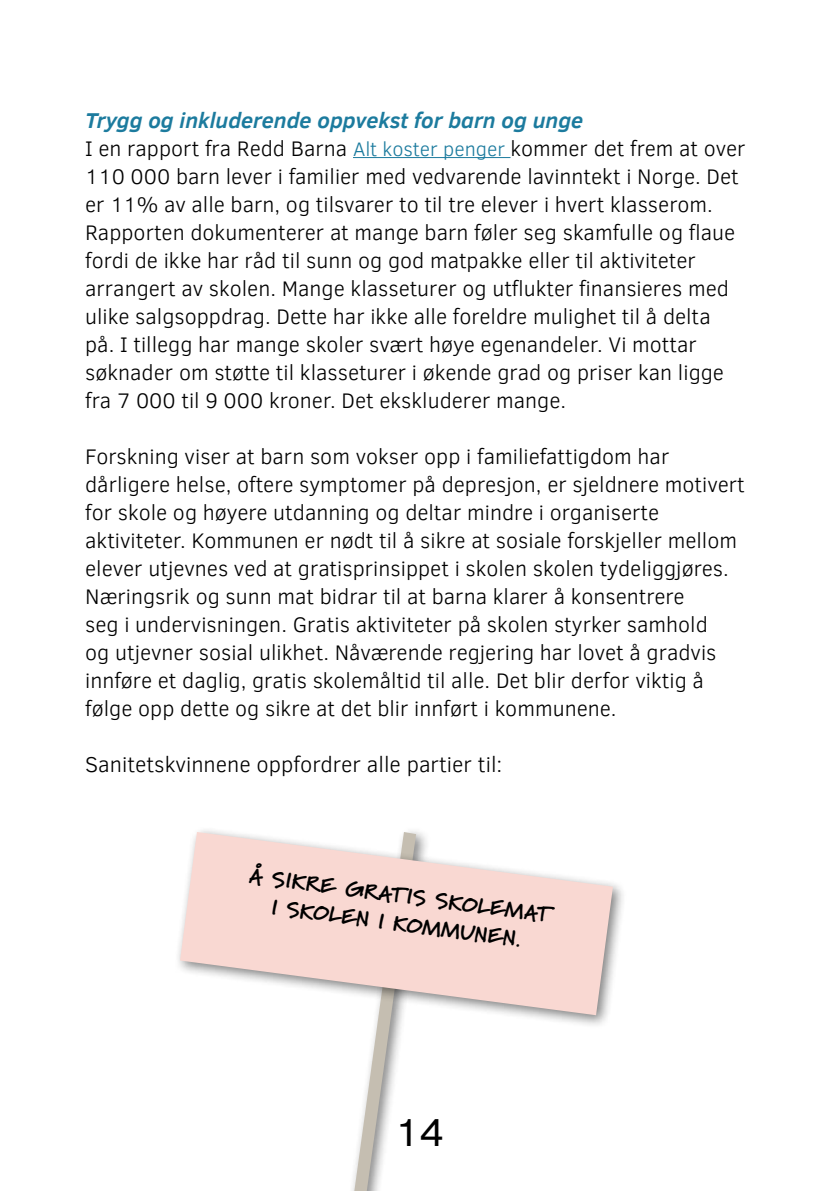
<style>
.page{position:relative;width:840px;height:1191px;background:#fff}
.page>*{position:absolute;margin:0;border:0;box-sizing:border-box;transform-origin:0 0}
.t1{font:40px "Clear Sans";color:#000}
.t2{font:300 22px "Clear Sans";color:#000}
.t3{font:italic 700 22px "Clear Sans";color:#1c7b9e}
.t4{font:300 21.6px/28px "Clear Sans";color:#000}
.t5{font:900 21.6px/28px "Marydale";color:#000;text-align:center}
.s1{font-size:20px;color:#1c7b9e}
</style>
<div class="page">
<hr style="left:353px;top:157px;width:157px;height:1px;background:#1c7b9e">
<svg style="left:354px;top:1029px;width:47px;height:162px"></svg>
<div style="left:174px;top:825px;width:452px;height:204px;background:#000;opacity:.5"></div>
<svg style="left:180px;top:832px;width:432px;height:183px;fill:#f9d8d2"></svg>
<p class="t3" style="left:85px;top:104px;width:499px">Trygg og inkluderende oppvekst for barn og unge</p>
<p class="t4" style="left:85px;top:134px;width:661px">I en rapport fra Redd Barna <span class="s1">Alt koster penger</span> kommer det frem at over 110 000 barn lever i familier med vedvarende lavinntekt i Norge. Det er 11% av alle barn, og tilsvarer to til tre elever i hvert klasserom.<br>Rapporten dokumenterer at mange barn føler seg skamfulle og flaue fordi de ikke har råd til sunn og god matpakke eller til aktiviteter arrangert av skolen. Mange klasseturer og utflukter finansieres med ulike salgsoppdrag. Dette har ikke alle foreldre mulighet til å delta<br>på. I tillegg har mange skoler svært høye egenandeler. Vi mottar søknader om støtte til klasseturer i økende grad og priser kan ligge fra 7 000 til 9 000 kroner. Det ekskluderer mange.</p>
<p class="t4" style="left:85px;top:442px;width:660px">Forskning viser at barn som vokser opp i familiefattigdom har dårligere helse, oftere symptomer på depresjon, er sjeldnere motivert for skole og høyere utdanning og deltar mindre i organiserte aktiviteter. Kommunen er nødt til å sikre at sosiale forskjeller mellom elever utjevnes ved at gratisprinsippet i skolen skolen tydeliggjøres.<br>Næringsrik og sunn mat bidrar til at barna klarer å konsentrere<br>seg i undervisningen. Gratis aktiviteter på skolen styrker samhold<br>og utjevner sosial ulikhet. Nåværende regjering har lovet å gradvis innføre et daglig, gratis skolemåltid til alle. Det blir derfor viktig å følge opp dette og sikre at det blir innført i kommunene.</p>
<p class="t2" style="left:85px;top:750px;width:418px">Sanitetskvinnene oppfordrer alle partier til:</p>
<p class="t5" style="left:252px;top:860px;width:305px;rotate:8deg">Å SIKRE GRATIS SKOLEMAT<br>I SKOLEN I KOMMUNEN.</p>
<h1 class="t1" style="left:395px;top:1105px;width:51px">14</h1>
</div>
